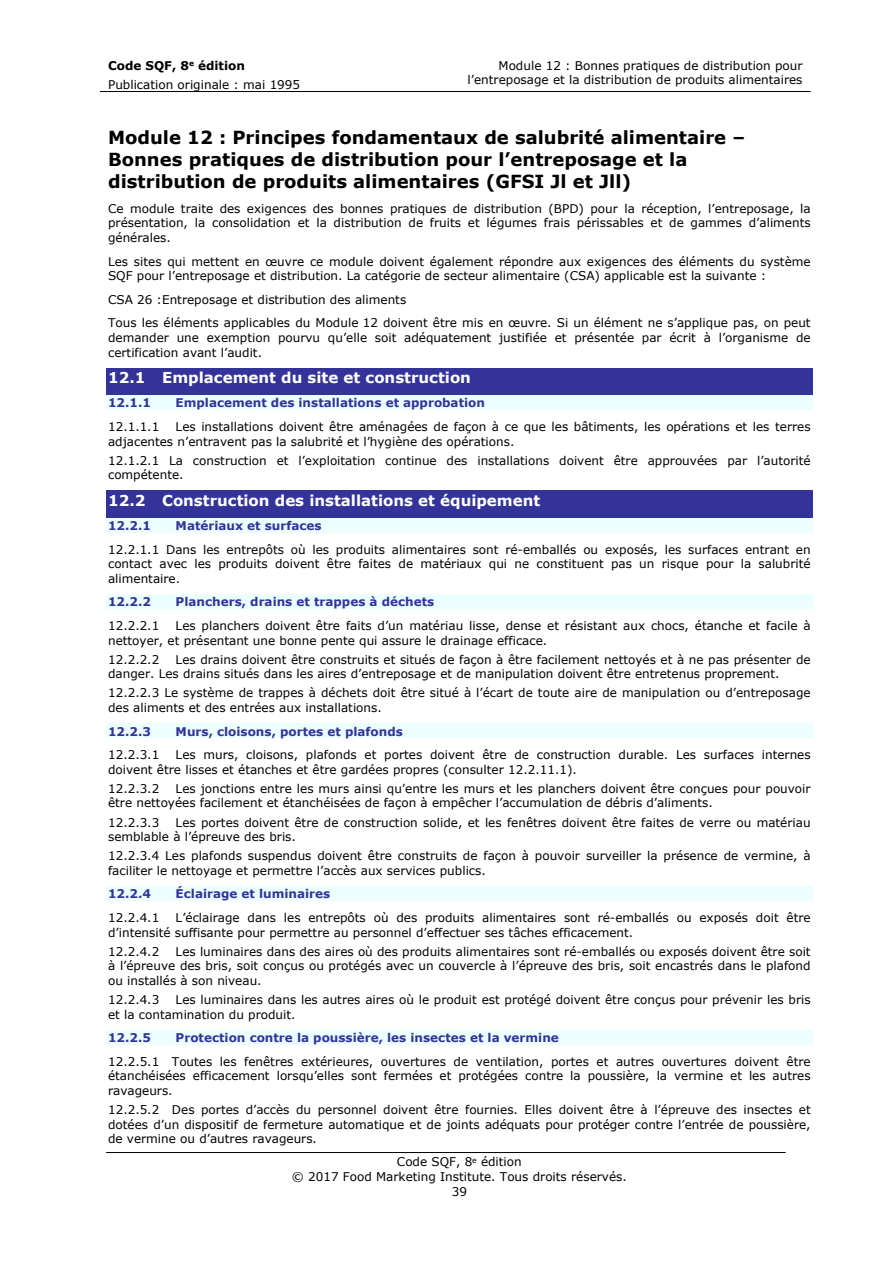
<style>
.page{position:relative;width:894px;height:1263px;background:#fff}
.page>*{position:absolute;margin:0;border:0;box-sizing:border-box;transform-origin:0 0}
.t1{font:700 18px/21.9px "Verdana";color:#000}
.t2{font:700 15px "Verdana";color:#fff}
.t3{font:12px/14.5px "Verdana";color:#000}
.t4{font:700 12px "Verdana";color:#339}
.s1{font-weight:700}
</style>
<div class="page">
<hr style="left:100px;top:91px;width:710px;height:1px;background:#000">
<hr style="left:106px;top:1152px;width:679px;height:1px;background:#000">
<div style="left:106px;top:368px;width:706px;height:27px;background:#339"></div>
<div style="left:106px;top:395px;width:706px;height:15px;background:#ebffff"></div>
<div style="left:106px;top:491px;width:706px;height:27px;background:#339"></div>
<div style="left:106px;top:518px;width:706px;height:14px;background:#ebffff"></div>
<div style="left:106px;top:594px;width:706px;height:15px;background:#ebffff"></div>
<div style="left:106px;top:723px;width:706px;height:15px;background:#ebffff"></div>
<div style="left:106px;top:886px;width:706px;height:15px;background:#ebffff"></div>
<div style="left:106px;top:1030px;width:706px;height:14px;background:#ebffff"></div>
<p class="t3" style="left:108px;top:55px;width:193px;line-height:19px"><span class="s1">Code SQF, 8</span><sup>e</sup> <span class="s1">édition<br></span>Publication originale : mai 1995</p>
<p class="t3" style="left:467px;top:57px;width:336px;text-align:right">Module 12 : Bonnes pratiques de distribution pour l’entreposage et la distribution de produits alimentaires</p>
<h1 class="t1" style="left:108px;top:126px;width:638px">Module 12 : Principes fondamentaux de salubrité alimentaire –<br>Bonnes pratiques de distribution pour l’entreposage et la distribution de produits alimentaires (GFSI Jl et Jll)</h1>
<p class="t3" style="left:108px;top:201px;width:703px;text-align:justify">Ce module traite des exigences des bonnes pratiques de distribution (BPD) pour la réception, l’entreposage, la présentation, la consolidation et la distribution de fruits et légumes frais périssables et de gammes d’aliments générales.</p>
<p class="t3" style="left:108px;top:253px;width:703px">Les sites qui mettent en œuvre ce module doivent également répondre aux exigences des éléments du système<br>SQF pour l’entreposage et distribution. La catégorie de secteur alimentaire (CSA) applicable est la suivante :</p>
<p class="t3" style="left:108px;top:287px;width:703px;line-height:23.5px">CSA 26 :Entreposage et distribution des aliments<br>Tous les éléments applicables du Module 12 doivent être mis en œuvre. Si un élément ne s’applique pas, on peut</p>
<p class="t3" style="left:108px;top:330px;width:703px">demander une exemption pourvu qu’elle soit adéquatement justifiée et présentée par écrit à l’organisme de certification avant l’audit.</p>
<p class="t2" style="left:108px;top:368px;width:364px">12.1 Emplacement du site et construction</p>
<p class="t4" style="left:108px;top:395px;width:44px">12.1.1</p>
<p class="t4" style="left:176px;top:395px;width:311px">Emplacement des installations et approbation</p>
<p class="t3" style="left:108px;top:419px;width:53px">12.1.1.1</p>
<p class="t3" style="left:108px;top:419px;width:703px;text-indent:68px">Les installations doivent être aménagées de façon à ce que les bâtiments, les opérations et les terres adjacentes n’entravent pas la salubrité et l’hygiène des opérations.</p>
<p class="t3" style="left:108px;top:452px;width:703px">12.1.2.1 La construction et l’exploitation continue des installations doivent être approuvées par l’autorité compétente.</p>
<p class="t2" style="left:108px;top:491px;width:433px">12.2 Construction des installations et équipement</p>
<p class="t4" style="left:108px;top:518px;width:44px">12.2.1</p>
<p class="t4" style="left:176px;top:518px;width:147px">Matériaux et surfaces</p>
<p class="t3" style="left:108px;top:541px;width:703px;text-align:justify">12.2.1.1 Dans les entrepôts où les produits alimentaires sont ré-emballés ou exposés, les surfaces entrant en contact avec les produits doivent être faites de matériaux qui ne constituent pas un risque pour la salubrité alimentaire.</p>
<p class="t4" style="left:108px;top:594px;width:44px">12.2.2</p>
<p class="t4" style="left:176px;top:594px;width:260px">Planchers, drains et trappes à déchets</p>
<p class="t3" style="left:108px;top:618px;width:53px">12.2.2.1</p>
<p class="t3" style="left:108px;top:618px;width:703px;text-indent:68px">Les planchers doivent être faits d’un matériau lisse, dense et résistant aux chocs, étanche et facile à nettoyer, et présentant une bonne pente qui assure le drainage efficace.</p>
<p class="t3" style="left:108px;top:651px;width:53px">12.2.2.2</p>
<p class="t3" style="left:108px;top:651px;width:703px;text-indent:67px">Les drains doivent être construits et situés de façon à être facilement nettoyés et à ne pas présenter de danger. Les drains situés dans les aires d’entreposage et de manipulation doivent être entretenus proprement.</p>
<p class="t3" style="left:108px;top:685px;width:703px">12.2.2.3 Le système de trappes à déchets doit être situé à l’écart de toute aire de manipulation ou d’entreposage des aliments et des entrées aux installations.</p>
<p class="t4" style="left:108px;top:723px;width:44px">12.2.3</p>
<p class="t4" style="left:176px;top:723px;width:229px">Murs, cloisons, portes et plafonds</p>
<p class="t3" style="left:108px;top:747px;width:53px">12.2.3.1</p>
<p class="t3" style="left:108px;top:747px;width:703px;text-indent:67px">Les murs, cloisons, plafonds et portes doivent être de construction durable. Les surfaces internes doivent être lisses et étanches et être gardées propres (consulter 12.2.11.1).</p>
<p class="t3" style="left:108px;top:781px;width:53px">12.2.3.2</p>
<p class="t3" style="left:108px;top:781px;width:703px;text-indent:68px">Les jonctions entre les murs ainsi qu’entre les murs et les planchers doivent être conçues pour pouvoir être nettoyées facilement et étanchéisées de façon à empêcher l’accumulation de débris d’aliments.</p>
<p class="t3" style="left:108px;top:814px;width:53px">12.2.3.3</p>
<p class="t3" style="left:108px;top:814px;width:703px;text-indent:68px">Les portes doivent être de construction solide, et les fenêtres doivent être faites de verre ou matériau semblable à l’épreuve des bris.</p>
<p class="t3" style="left:108px;top:848px;width:703px">12.2.3.4 Les plafonds suspendus doivent être construits de façon à pouvoir surveiller la présence de vermine, à faciliter le nettoyage et permettre l’accès aux services publics.</p>
<p class="t4" style="left:108px;top:886px;width:44px">12.2.4</p>
<p class="t4" style="left:176px;top:886px;width:156px">Éclairage et luminaires</p>
<p class="t3" style="left:108px;top:910px;width:53px">12.2.4.1</p>
<p class="t3" style="left:108px;top:910px;width:703px;text-indent:68px">L’éclairage dans les entrepôts où des produits alimentaires sont ré-emballés ou exposés doit être d’intensité suffisante pour permettre au personnel d’effectuer ses tâches efficacement.</p>
<p class="t3" style="left:108px;top:943px;width:53px">12.2.4.2</p>
<p class="t3" style="left:108px;top:943px;width:703px;text-align:justify;text-indent:68px">Les luminaires dans des aires où des produits alimentaires sont ré-emballés ou exposés doivent être soit à l’épreuve des bris, soit conçus ou protégés avec un couvercle à l’épreuve des bris, soit encastrés dans le plafond ou installés à son niveau.</p>
<p class="t3" style="left:108px;top:992px;width:53px">12.2.4.3</p>
<p class="t3" style="left:108px;top:992px;width:703px;text-indent:67px">Les luminaires dans les autres aires où le produit est protégé doivent être conçus pour prévenir les bris et la contamination du produit.</p>
<p class="t4" style="left:108px;top:1030px;width:44px">12.2.5</p>
<p class="t4" style="left:176px;top:1030px;width:384px">Protection contre la poussière, les insectes et la vermine</p>
<p class="t3" style="left:108px;top:1053px;width:703px;text-align:justify">12.2.5.1 Toutes les fenêtres extérieures, ouvertures de ventilation, portes et autres ouvertures doivent être étanchéisées efficacement lorsqu’elles sont fermées et protégées contre la poussière, la vermine et les autres ravageurs.</p>
<p class="t3" style="left:108px;top:1102px;width:703px;text-align:justify">12.2.5.2 Des portes d’accès du personnel doivent être fournies. Elles doivent être à l’épreuve des insectes et dotées d’un dispositif de fermeture automatique et de joints adéquats pour protéger contre l’entrée de poussière, de vermine ou d’autres ravageurs.</p>
<p class="t3" style="left:292px;top:1154px;width:336px;text-align:center">Code SQF, 8<sup>e</sup> édition<br>© 2017 Food Marketing Institute. Tous droits réservés.<br>39</p>
</div>
